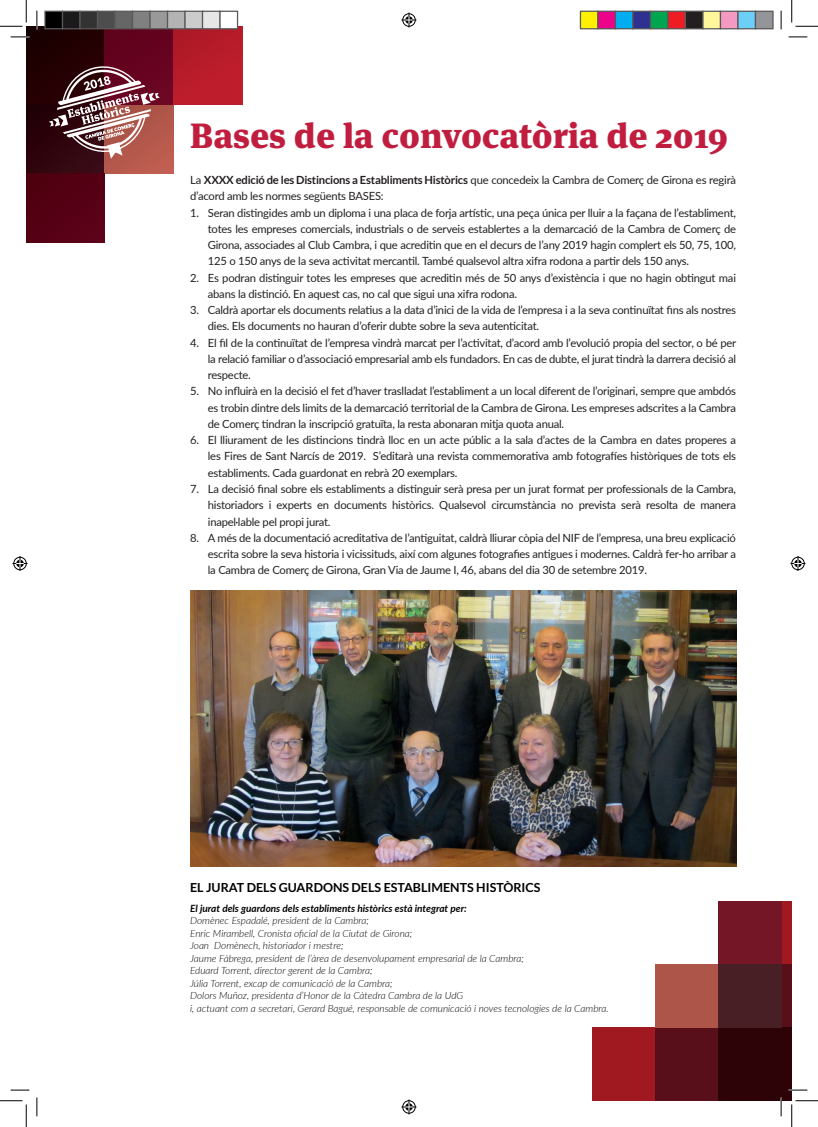
<style>
.page{position:relative;width:818px;height:1127px;background:#fff}
.page>*{position:absolute;margin:0;border:0;box-sizing:border-box;transform-origin:0 0}
.t1{font:900 35px "Meta Serif Pro";color:#c11e3f}
.t2{font:700 12.5px "Lato";color:#000001}
.t3{font:11.25px/16.2px "Lato";letter-spacing:-.02em;color:#231f20;text-align:justify}
.t4{font:italic 300 10px/12.5px "Lato";color:#000001}
.t5{font:italic 700 10px "Lato";color:#000001}
.s1{font-weight:700}
</style>
<div class="page">
<img style="left:190px;top:590px;width:546px;height:276px">
<div style="left:26px;top:26px;width:78px;height:78px;background:#200001"></div>
<div style="left:26px;top:104px;width:78px;height:69px;background:linear-gradient(to right,#270108,#3d0c19)"></div>
<div style="left:104px;top:104px;width:69px;height:69px;background:#b75a4e"></div>
<div style="left:104px;top:26px;width:69px;height:78px;background:#63021e"></div>
<div style="left:26px;top:173px;width:78px;height:70px;background:#550014"></div>
<div style="left:173px;top:26px;width:70px;height:78px;background:#b91c2a"></div>
<svg style="left:49px;top:66px;width:111px;height:93px"></svg>
<div style="left:781px;top:900px;width:11px;height:64px;background:#a01820"></div>
<div style="left:781px;top:963px;width:11px;height:64px;background:#580f19"></div>
<div style="left:781px;top:1026px;width:11px;height:74px;background:#2e0308"></div>
<div style="left:592px;top:1026px;width:63px;height:74px;background:#a01820"></div>
<div style="left:655px;top:1026px;width:63px;height:74px;background:#580f19"></div>
<div style="left:655px;top:963px;width:63px;height:63px;background:#ad5548"></div>
<div style="left:718px;top:1026px;width:63px;height:74px;background:#2e0308"></div>
<div style="left:718px;top:963px;width:63px;height:63px;background:#471f24"></div>
<div style="left:718px;top:900px;width:63px;height:63px;background:#751626"></div>
<svg style="left:11px;top:36px;width:18px;height:2px"></svg>
<svg style="left:788px;top:36px;width:19px;height:2px"></svg>
<svg style="left:11px;top:1089px;width:18px;height:1px"></svg>
<svg style="left:788px;top:1089px;width:19px;height:1px"></svg>
<svg style="left:36px;top:11px;width:2px;height:18px"></svg>
<svg style="left:36px;top:1097px;width:2px;height:18px"></svg>
<svg style="left:780px;top:11px;width:2px;height:18px"></svg>
<svg style="left:780px;top:1097px;width:2px;height:18px"></svg>
<svg style="left:0;top:0;width:27px;height:27px"></svg>
<svg style="left:0;top:1100px;width:27px;height:26px"></svg>
<svg style="left:791px;top:0;width:27px;height:27px"></svg>
<svg style="left:791px;top:1100px;width:27px;height:26px"></svg>
<svg style="left:401px;top:13px;width:15px;height:15px"></svg>
<svg style="left:401px;top:1099px;width:15px;height:15px"></svg>
<svg style="left:13px;top:556px;width:15px;height:15px"></svg>
<svg style="left:790px;top:556px;width:15px;height:15px"></svg>
<div style="left:45px;top:11px;width:18px;height:18px;background:#000"></div>
<div style="left:44px;top:11px;width:19px;height:18px;border:1px solid #595959"></div>
<div style="left:63px;top:11px;width:17px;height:18px;background:#1a1a1a"></div>
<div style="left:62px;top:11px;width:19px;height:18px;border:1px solid #595959"></div>
<div style="left:80px;top:11px;width:18px;height:18px;background:#333"></div>
<div style="left:79px;top:11px;width:19px;height:18px;border:1px solid #595959"></div>
<div style="left:98px;top:11px;width:17px;height:18px;background:#4d4d4d"></div>
<div style="left:97px;top:11px;width:19px;height:18px;border:1px solid #595959"></div>
<div style="left:115px;top:11px;width:18px;height:18px;background:#666"></div>
<div style="left:114px;top:11px;width:19px;height:18px;border:1px solid #595959"></div>
<div style="left:133px;top:11px;width:17px;height:18px;background:#808080"></div>
<div style="left:132px;top:11px;width:19px;height:18px;border:1px solid #595959"></div>
<div style="left:150px;top:11px;width:18px;height:18px;background:#999"></div>
<div style="left:149px;top:11px;width:19px;height:18px;border:1px solid #595959"></div>
<div style="left:168px;top:11px;width:17px;height:18px;background:#b3b3b3"></div>
<div style="left:167px;top:11px;width:19px;height:18px;border:1px solid #595959"></div>
<div style="left:185px;top:11px;width:18px;height:18px;background:#ccc"></div>
<div style="left:184px;top:11px;width:19px;height:18px;border:1px solid #595959"></div>
<div style="left:203px;top:11px;width:17px;height:18px;background:#e6e6e6"></div>
<div style="left:202px;top:11px;width:19px;height:18px;border:1px solid #595959"></div>
<div style="left:220px;top:11px;width:18px;height:18px;background:#fff"></div>
<div style="left:219px;top:11px;width:19px;height:18px;border:1px solid #595959"></div>
<div style="left:580px;top:11px;width:18px;height:18px;background:#fff101"></div>
<div style="left:580px;top:11px;width:18px;height:18px;border:1px solid #595959"></div>
<div style="left:598px;top:11px;width:17px;height:18px;background:#ed028c"></div>
<div style="left:597px;top:11px;width:19px;height:18px;border:1px solid #595959"></div>
<div style="left:615px;top:11px;width:18px;height:18px;background:#00aeef"></div>
<div style="left:615px;top:11px;width:18px;height:18px;border:1px solid #595959"></div>
<div style="left:633px;top:11px;width:17px;height:18px;background:#2e3092"></div>
<div style="left:632px;top:11px;width:19px;height:18px;border:1px solid #595959"></div>
<div style="left:650px;top:11px;width:18px;height:18px;background:#00a54f"></div>
<div style="left:650px;top:11px;width:18px;height:18px;border:1px solid #595959"></div>
<div style="left:668px;top:11px;width:17px;height:18px;background:#ee1d23"></div>
<div style="left:667px;top:11px;width:19px;height:18px;border:1px solid #595959"></div>
<div style="left:685px;top:11px;width:18px;height:18px;background:#231f20"></div>
<div style="left:685px;top:11px;width:18px;height:18px;border:1px solid #595959"></div>
<div style="left:703px;top:11px;width:17px;height:18px;background:#fff79a"></div>
<div style="left:702px;top:11px;width:19px;height:18px;border:1px solid #595959"></div>
<div style="left:720px;top:11px;width:18px;height:18px;background:#f499c2"></div>
<div style="left:720px;top:11px;width:18px;height:18px;border:1px solid #595959"></div>
<div style="left:738px;top:11px;width:17px;height:18px;background:#6bcff6"></div>
<div style="left:737px;top:11px;width:19px;height:18px;border:1px solid #595959"></div>
<div style="left:755px;top:11px;width:18px;height:18px;background:#939598"></div>
<div style="left:755px;top:11px;width:18px;height:18px;border:1px solid #595959"></div>
<h1 class="t1" style="left:190px;top:106px;width:540px">Bases de la convocatòria de 2019</h1>
<p class="t3" style="left:190px;top:171px;width:547px">La <span class="s1">XXXX edició de les Distincions a Establiments Històrics</span> que concedeix la Cambra de Comerç de Girona es regirà d’acord amb les normes següents BASES:</p>
<p class="t3" style="left:208px;top:204px;width:530px;text-indent:-18px">1. Seran distingides amb un diploma i una placa de forja artístic, una peça única per lluir a la façana de l’establiment, totes les empreses comercials, industrials o de serveis establertes a la demarcació de la Cambra de Comerç de Girona, associades al Club Cambra, i que acreditin que en el decurs de l’any 2019 hagin complert els 50, 75, 100, 125 o 150 anys de la seva activitat mercantil. També qualsevol altra xifra rodona a partir dels 150 anys.</p>
<p class="t3" style="left:208px;top:269px;width:530px;text-indent:-18px">2. Es podran distinguir totes les empreses que acreditin més de 50 anys d’existència i que no hagin obtingut mai abans la distinció. En aquest cas, no cal que sigui una xifra rodona.</p>
<p class="t3" style="left:208px;top:301px;width:530px;text-indent:-18px">3. Caldrà aportar els documents relatius a la data d’inici de la vida de l’empresa i a la seva continuïtat fins als nostres dies. Els documents no hauran d’oferir dubte sobre la seva autenticitat.</p>
<p class="t3" style="left:208px;top:334px;width:530px;text-indent:-18px">4. El fil de la continuïtat de l’empresa vindrà marcat per l’activitat, d’acord amb l’evolució propia del sector, o bé per la relació familiar o d’associació empresarial amb els fundadors. En cas de dubte, el jurat tindrà la darrera decisió al respecte.</p>
<p class="t3" style="left:208px;top:382px;width:530px;text-indent:-18px">5. No influirà en la decisió el fet d’haver traslladat l’establiment a un local diferent de l’originari, sempre que ambdós es trobin dintre dels limits de la demarcació territorial de la Cambra de Girona. Les empreses adscrites a la Cambra de Comerç tindran la inscripció gratuïta, la resta abonaran mitja quota anual.</p>
<p class="t3" style="left:208px;top:431px;width:530px;text-indent:-18px">6. El lliurament de les distincions tindrà lloc en un acte públic a la sala d’actes de la Cambra en dates properes a les Fires de Sant Narcís de 2019. S’editarà una revista commemorativa amb fotografíes històriques de tots els establiments. Cada guardonat en rebrà 20 exemplars.</p>
<p class="t3" style="left:208px;top:480px;width:530px;text-indent:-18px">7. La decisió final sobre els establiments a distinguir serà presa per un jurat format per professionals de la Cambra, historiadors i experts en documents històrics. Qualsevol circumstància no prevista serà resolta de manera inapel·lable pel propi jurat.</p>
<p class="t3" style="left:208px;top:529px;width:530px;text-indent:-18px">8. A més de la documentació acreditativa de l’antiguitat, caldrà lliurar còpia del NIF de l’empresa, una breu explicació escrita sobre la seva historia i vicissituds, així com algunes fotografies antigues i modernes. Caldrà fer-ho arribar a la Cambra de Comerç de Girona, Gran Via de Jaume I, 46, abans del dia 30 de setembre 2019.</p>
<p class="t2" style="left:190px;top:879px;width:352px">EL JURAT DELS GUARDONS DELS ESTABLIMENTS HISTÒRICS</p>
<p class="t5" style="left:190px;top:900px;width:278px">El jurat dels guardons dels establiments històrics està integrat per:</p>
<p class="t4" style="left:190px;top:913px;width:420px">Domènec Espadalé, president de la Cambra;<br>Enric Mirambell, Cronista oficial de la Ciutat de Girona;<br>Joan Domènech, historiador i mestre;<br>Jaume Fàbrega, president de l’àrea de desenvolupament empresarial de la Cambra;<br>Eduard Torrent, director gerent de la Cambra;<br>Júlia Torrent, excap de comunicació de la Cambra;<br>Dolors Muñoz, presidenta d’Honor de la Càtedra Cambra de la UdG<br>i, actuant com a secretari, Gerard Bagué, responsable de comunicació i noves tecnologies de la Cambra.</p>
</div>
